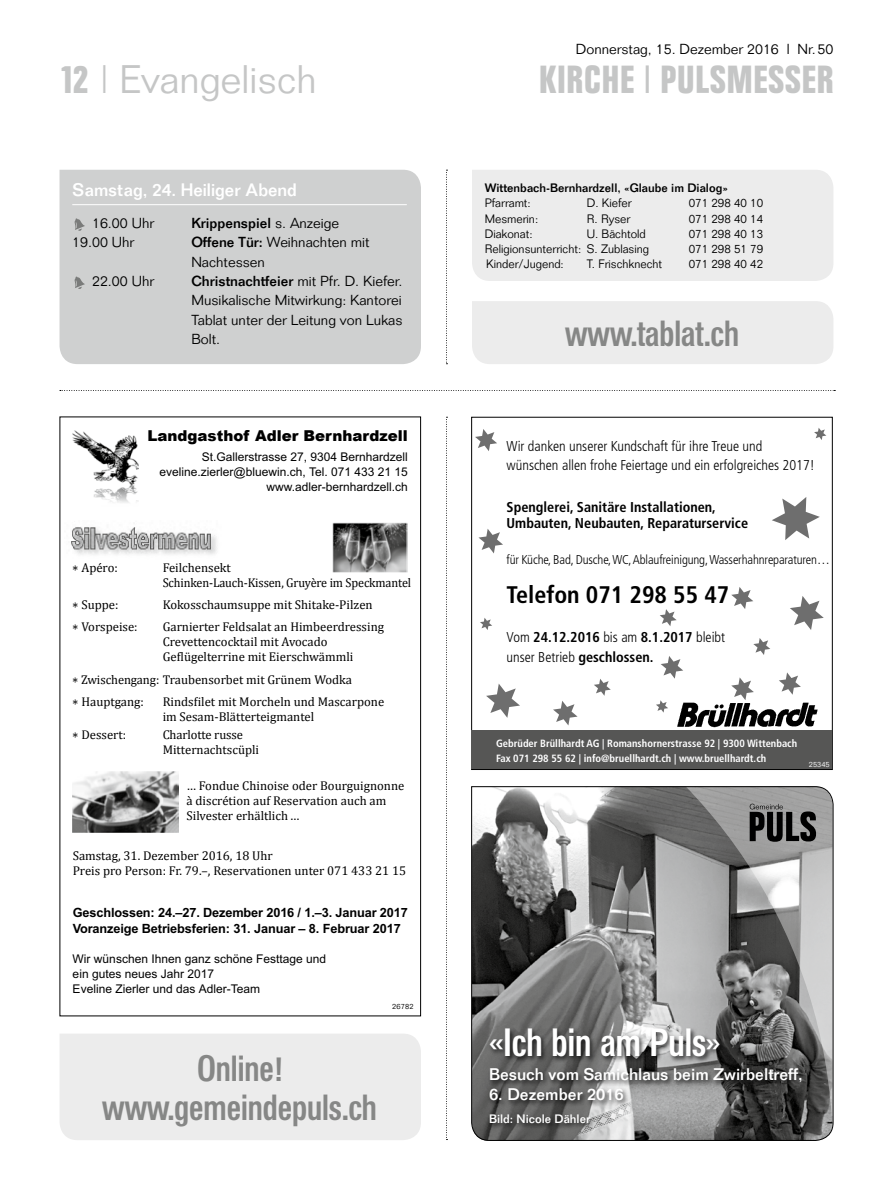
<style>
.page{position:relative;width:893px;height:1191px;background:#fff}
.page>*{position:absolute;margin:0;border:0;box-sizing:border-box;transform-origin:0 0}
.t1{font:700 39px "Folio Condensed BQ";letter-spacing:.03em;color:#c5c6c6}
.t2{font:300 39px "Folio";color:#c5c6c6}
.t3{font:500 39px "Folio Condensed BQ";color:#fff}
.t4{font:500 36px/39px "Folio Condensed BQ";color:#868786;text-align:center}
.t5{font:700 condensed 24px "Frutiger LT Std";color:#000}
.t6{font:500 18px "Folio BQ";color:#fff}
.t7{font:500 16.5px "Folio";color:#fff}
.t8{font:900 15px "Arial";color:#000}
.t9{font:300 14.25px/19.4px "Folio";color:#000}
.t10{font:700 condensed 14.25px/16.5px "Frutiger LT Std";color:#000}
.t11{font:300 condensed 14.25px/19.5px "Frutiger LT Std";color:#000}
.t12{font:500 14.25px "Folio";color:#000}
.t13{font:12.75px/15px "Cambria";color:#000}
.t14{font:700 12.75px/15.3px "Arial";letter-spacing:-.01em;color:#000}
.t15{font:300 condensed 12.75px "Frutiger LT Std";letter-spacing:-.01em;color:#000}
.t16{font:12px/15px "Arial";color:#000;text-align:right}
.t17{font:300 12px "Folio";color:#000}
.t18{font:500 12px/15px "Folio";color:#000}
.t19{font:500 12px "Folio";color:#fff}
.t20{font:700 condensed 10.5px/15px "Frutiger LT Std";color:#fff}
.t21{font:300 7.5px "Folio";color:#fff}
.t22{font:300 7.5px "Folio";letter-spacing:.02em;color:#000}
.s1{font-family:"Folio Condensed BQ";font-weight:700}
.s2{font-weight:300}
.s3{font-weight:500}
.s4{font-size:13.5px}
</style>
<div class="page">
<svg style="left:446px;top:170px;width:1px;height:194px"></svg>
<svg style="left:446px;top:417px;width:1px;height:723px"></svg>
<div style="left:60px;top:170px;width:361px;height:194px;background:#cfd0d0"></div>
<hr style="left:72px;top:204px;width:335px;height:1px;background:#fff">
<svg style="left:74px;top:218px;width:11px;height:13px"></svg>
<svg style="left:74px;top:276px;width:11px;height:13px"></svg>
<div style="left:472px;top:170px;width:361px;height:111px;background:#ececec"></div>
<svg style="left:660px;top:609px;width:17px;height:17px"></svg>
<svg style="left:779px;top:672px;width:22px;height:22px"></svg>
<svg style="left:731px;top:587px;width:22px;height:22px"></svg>
<svg style="left:475px;top:429px;width:22px;height:22px"></svg>
<svg style="left:594px;top:679px;width:17px;height:17px"></svg>
<svg style="left:753px;top:638px;width:17px;height:17px"></svg>
<svg style="left:553px;top:701px;width:25px;height:24px"></svg>
<svg style="left:478px;top:529px;width:25px;height:24px"></svg>
<svg style="left:486px;top:683px;width:34px;height:35px"></svg>
<svg style="left:772px;top:497px;width:48px;height:43px"></svg>
<svg style="left:656px;top:700px;width:12px;height:12px"></svg>
<svg style="left:814px;top:428px;width:12px;height:12px"></svg>
<svg style="left:661px;top:656px;width:22px;height:22px"></svg>
<svg style="left:731px;top:677px;width:23px;height:23px"></svg>
<svg style="left:480px;top:618px;width:12px;height:12px"></svg>
<svg style="left:790px;top:596px;width:34px;height:34px"></svg>
<div style="left:471px;top:730px;width:361px;height:39px;background:#565655"></div>
<img style="left:677px;top:702px;width:141px;height:25px">
<svg style="left:60px;top:390px;width:775px;height:1px"></svg>
<div style="left:472px;top:301px;width:361px;height:63px;background:#ececec"></div>
<img style="left:73px;top:430px;width:66px;height:73px">
<img style="left:333px;top:523px;width:75px;height:49px">
<img style="left:71px;top:527px;width:146px;height:28px">
<img style="left:73px;top:771px;width:105px;height:61px">
<div style="left:60px;top:1034px;width:361px;height:106px;background:#ececec"></div>
<svg style="left:471px;top:786px;width:363px;height:355px;background:#7d7d7d"></svg>
<p class="t9" style="left:576px;top:39px;width:259px">Donnerstag, 15. Dezember 2016 l Nr.50</p>
<p class="t2" style="left:60px;top:56px;width:259px"><span class="s1">12</span> | Evangelisch</p>
<p class="t1" style="left:540px;top:58px;width:295px">KIRCHE <span class="s2">I</span> PULSMESSER</p>
<p class="t6" style="left:72px;top:180px;width:226px">Samstag, 24. Heiliger Abend</p>
<p class="t9" style="left:92px;top:213px;width:64px">16.00 Uhr</p>
<p class="t12" style="left:191px;top:214px;width:149px">Krippenspiel <span class="s2">s. Anzeige</span></p>
<p class="t9" style="left:72px;top:233px;width:64px">19.00 Uhr</p>
<p class="t9" style="left:191px;top:233px;width:180px"><span class="s3">Offene Tür:</span> Weihnachten mit<br>Nachtessen</p>
<p class="t9" style="left:92px;top:271px;width:64px">22.00 Uhr</p>
<p class="t9" style="left:191px;top:271px;width:213px;text-align:justify"><span class="s3">Christnachtfeier</span> mit Pfr. D. Kiefer.<br>Musikalische Mitwirkung: Kantorei Tablat unter der Leitung von Lukas Bolt.</p>
<p class="t8" style="left:148px;top:425px;width:262px">Landgasthof Adler Bernhardzell</p>
<p class="t16" style="left:160px;top:449px;width:250px">St.Gallerstrasse 27, 9304 Bernhardzell eveline.zierler@bluewin.ch, Tel. 071 433 21 15 www.adler-bernhardzell.ch</p>
<p class="t13" style="left:73px;top:560px;width:47px"><span class="s4">*</span> Apéro:</p>
<p class="t13" style="left:163px;top:560px;width:250px">Feilchensekt<br>Schinken-Lauch-Kissen, Gruyère im Speckmantel</p>
<p class="t13" style="left:73px;top:597px;width:47px"><span class="s4">*</span> Suppe:</p>
<p class="t13" style="left:163px;top:597px;width:211px">Kokosschaumsuppe mit Shitake-Pilzen</p>
<p class="t13" style="left:73px;top:619px;width:67px"><span class="s4">*</span> Vorspeise:</p>
<p class="t13" style="left:163px;top:619px;width:223px">Garnierter Feldsalat an Himbeerdressing<br>Crevettencocktail mit Avocado<br>Geflügelterrine mit Eierschwämmli</p>
<p class="t13" style="left:73px;top:668px;width:281px;line-height:22.2px"><span class="s4">*</span> Zwischengang: Traubensorbet mit Grünem Wodka <span class="s4">*</span> Hauptgang:</p>
<p class="t13" style="left:163px;top:694px;width:223px">Rindsfilet mit Morcheln und Mascarpone im Sesam-Blätterteigmantel</p>
<p class="t13" style="left:73px;top:727px;width:55px"><span class="s4">*</span> Dessert:</p>
<p class="t13" style="left:163px;top:727px;width:98px">Charlotte russe<br>Mitternachtscüpli</p>
<p class="t13" style="left:187px;top:778px;width:219px">… Fondue Chinoise oder Bourguignonne à discrétion auf Reservation auch am<br>Silvester erhältlich…</p>
<p class="t13" style="left:73px;top:848px;width:335px">Samstag, 31. Dezember 2016, 18 Uhr<br>Preis pro Person: Fr. 79.–, Reservationen unter 071 433 21 15</p>
<p class="t14" style="left:73px;top:905px;width:337px">Geschlossen: 24.–27. Dezember 2016 / 1.–3. Januar 2017<br>Voranzeige Betriebsferien: 31. Januar – 8. Februar 2017</p>
<p class="t16" style="left:73px;top:951px;width:255px;text-align:left">Wir wünschen Ihnen ganz schöne Festtage und ein gutes neues Jahr 2017<br>Eveline Zierler und das Adler-Team</p>
<p class="t22" style="left:392px;top:1002px;width:23px">26782</p>
<p class="t4" style="left:102px;top:1049px;width:276px">Online! www.gemeindepuls.ch</p>
<p class="t18" style="left:485px;top:181px;width:245px">Wittenbach-Bernhardzell, «Glaube im Dialog»<br><span class="s2">Pfarramt:</span></p>
<p class="t17" style="left:587px;top:196px;width:46px">D. Kiefer</p>
<p class="t17" style="left:689px;top:196px;width:76px">071 298 40 10</p>
<p class="t17" style="left:485px;top:211px;width:55px">Mesmerin:</p>
<p class="t17" style="left:587px;top:211px;width:45px">R. Ryser</p>
<p class="t17" style="left:689px;top:211px;width:76px">071 298 40 14</p>
<p class="t17" style="left:485px;top:226px;width:49px">Diakonat:</p>
<p class="t17" style="left:587px;top:226px;width:61px">U. Bächtold</p>
<p class="t17" style="left:689px;top:226px;width:76px">071 298 40 13</p>
<p class="t17" style="left:485px;top:241px;width:166px">Religionsunterricht: S. Zublasing</p>
<p class="t17" style="left:689px;top:241px;width:76px">071 298 51 79</p>
<p class="t17" style="left:486px;top:256px;width:79px">Kinder/Jugend:</p>
<p class="t17" style="left:587px;top:256px;width:77px">T. Frischknecht</p>
<p class="t17" style="left:689px;top:256px;width:76px">071 298 40 42</p>
<p class="t4" style="left:565px;top:315px;width:176px">www.tablat.ch</p>
<p class="t11" style="left:507px;top:436px;width:310px">Wir danken unserer Kundschaft für ihre Treue und wünschen allen frohe Feiertage und ein erfolgreiches 2017!</p>
<p class="t10" style="left:507px;top:498px;width:243px">Spenglerei, Sanitäre Installationen,<br>Umbauten, Neubauten, Reparaturservice</p>
<p class="t15" style="left:507px;top:552px;width:325px">für Küche, Bad, Dusche, WC, Ablaufreinigung, Wasserhahnreparaturen…</p>
<p class="t5" style="left:507px;top:581px;width:224px">Telefon 071 298 55 47</p>
<p class="t10" style="left:507px;top:627px;width:220px;line-height:19.5px"><span class="s2">Vom</span> 24.12.2016 <span class="s2">bis am</span> 8.1.2017 <span class="s2">bleibt unser Betrieb</span> geschlossen.</p>
<p class="t20" style="left:496px;top:735px;width:303px">Gebrüder Brüllhardt AG | Romanshornerstrasse 92 | 9300 Wittenbach<br>Fax 071 298 55 62 | info@bruellhardt.ch | www.bruellhardt.ch</p>
<p class="t21" style="left:809px;top:760px;width:22px">25345</p>
<p class="t3" style="left:489px;top:1021px;width:233px">«Ich bin am Puls»</p>
<p class="t7" style="left:489px;top:1064px;width:315px">Besuch vom Samichlaus beim Zwirbeltreff,</p>
<p class="t7" style="left:489px;top:1084px;width:136px">6. Dezember 2016</p>
<p class="t19" style="left:489px;top:1111px;width:103px">Bild: Nicole Dähler</p>
</div>
